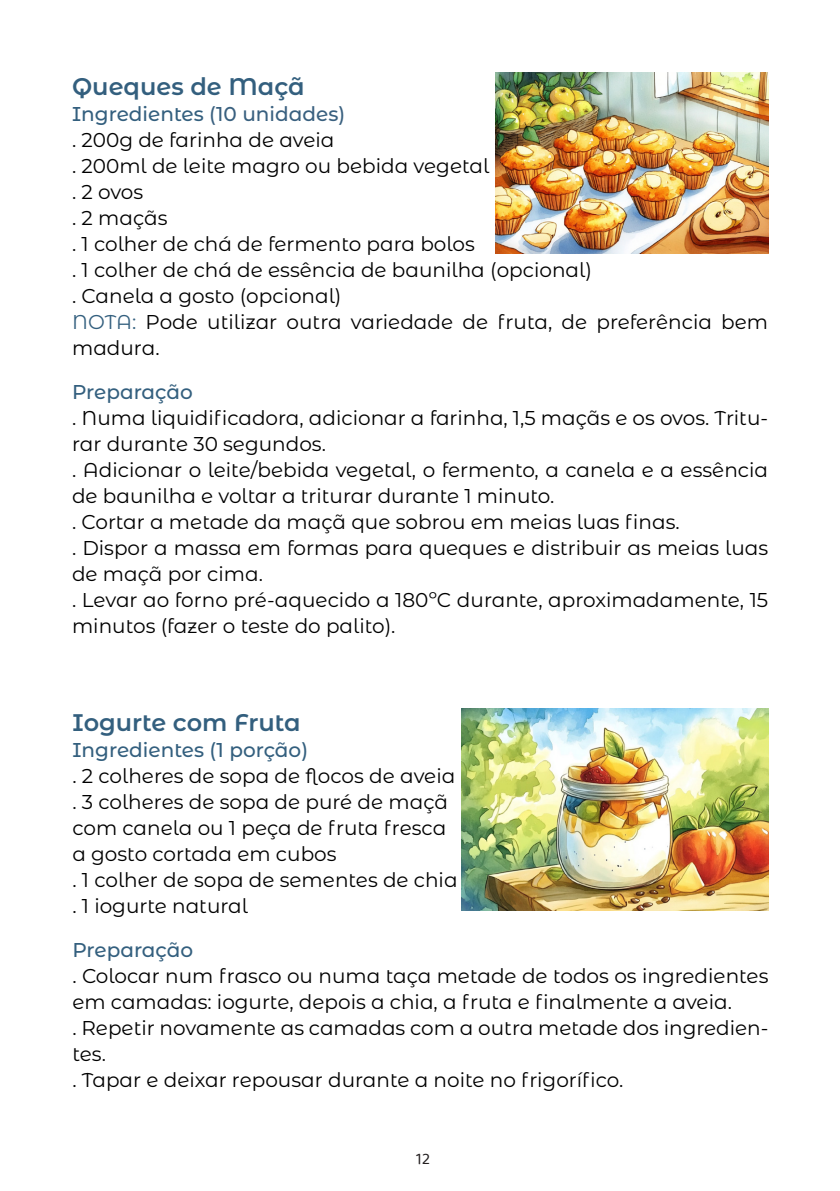
<style>
.page{position:relative;width:840px;height:1191px;background:#fff}
.page>*{position:absolute;margin:0;border:0;box-sizing:border-box;transform-origin:0 0}
.t1{font:600 24px "Montserrat Alternates";color:#335f7e}
.t2{font:20px/26px "Montserrat Alternates";color:#000}
.t3{font:500 20px "Montserrat Alternates";color:#335f7e}
.t4{font:16px "Baloo 2";color:#231f20}
.s1{color:#39607f}
.s2{color:#335f7e}
</style>
<div class="page">
<img style="left:495px;top:72px;width:272px;height:181px">
<img style="left:461px;top:708px;width:307px;height:202px">
<p class="t1" style="left:72px;top:70px;width:234px">Queques de Maçã</p>
<p class="t3" style="left:72px;top:100px;width:274px">Ingredientes <span class="s1">(10 unidades)</span></p>
<p class="t2" style="left:72px;top:126px;width:264px">. 200g de farinha de aveia</p>
<p class="t2" style="left:72px;top:152px;width:418px">. 200ml de leite magro ou bebida vegetal</p>
<p class="t2" style="left:72px;top:178px;width:73px">. 2 ovos</p>
<p class="t2" style="left:72px;top:204px;width:97px">. 2 maçãs</p>
<p class="t2" style="left:72px;top:230px;width:404px">. 1 colher de chá de fermento para bolos</p>
<p class="t2" style="left:72px;top:256px;width:521px">. 1 colher de chá de essência de baunilha (opcional)</p>
<p class="t2" style="left:72px;top:282px;width:271px">. Canela a gosto (opcional)</p>
<p class="t2" style="left:72px;top:308px;width:697px"><span class="s2">NOTA:</span> Pode utilizar outra variedade de fruta, de preferência bem madura.</p>
<p class="t3" style="left:72px;top:378px;width:122px">Preparação</p>
<p class="t2" style="left:72px;top:404px;width:697px">. Numa liquidificadora, adicionar a farinha, 1,5 maçãs e os ovos. Tritu&shy;rar durante 30 segundos.</p>
<p class="t2" style="left:72px;top:456px;width:697px">. Adicionar o leite/bebida vegetal, o fermento, a canela e a essência de baunilha e voltar a triturar durante 1 minuto.</p>
<p class="t2" style="left:72px;top:508px;width:608px">. Cortar a metade da maçã que sobrou em meias luas finas.</p>
<p class="t2" style="left:72px;top:534px;width:697px">. Dispor a massa em formas para queques e distribuir as meias luas de maçã por cima.</p>
<p class="t2" style="left:72px;top:586px;width:697px">. Levar ao forno pré-aquecido a 180ºC durante, aproximadamente, 15 minutos (fazer o teste do palito).</p>
<p class="t1" style="left:72px;top:706px;width:229px">Iogurte com Fruta</p>
<p class="t3" style="left:72px;top:736px;width:237px">Ingredientes (1 porção)</p>
<p class="t2" style="left:72px;top:762px;width:384px">. 2 colheres de sopa de flocos de aveia</p>
<p class="t2" style="left:72px;top:788px;width:377px">. 3 colheres de sopa de puré de maçã</p>
<p class="t2" style="left:72px;top:814px;width:375px">com canela ou 1 peça de fruta fresca</p>
<p class="t2" style="left:72px;top:840px;width:265px">a gosto cortada em cubos</p>
<p class="t2" style="left:72px;top:866px;width:386px">. 1 colher de sopa de sementes de chia</p>
<p class="t2" style="left:72px;top:892px;width:177px">. 1 iogurte natural</p>
<p class="t3" style="left:72px;top:936px;width:122px">Preparação</p>
<p class="t2" style="left:72px;top:962px;width:697px">. Colocar num frasco ou numa taça metade de todos os ingredientes em camadas: iogurte, depois a chia, a fruta e finalmente a aveia.</p>
<p class="t2" style="left:72px;top:1014px;width:697px">. Repetir novamente as camadas com a outra metade dos ingredien-</p>
<p class="t2" style="left:72px;top:1040px;width:35px">tes.</p>
<p class="t2" style="left:72px;top:1066px;width:552px">. Tapar e deixar repousar durante a noite no frigorífico.</p>
<p class="t4" style="left:416px;top:1147px;width:15px">12</p>
</div>
